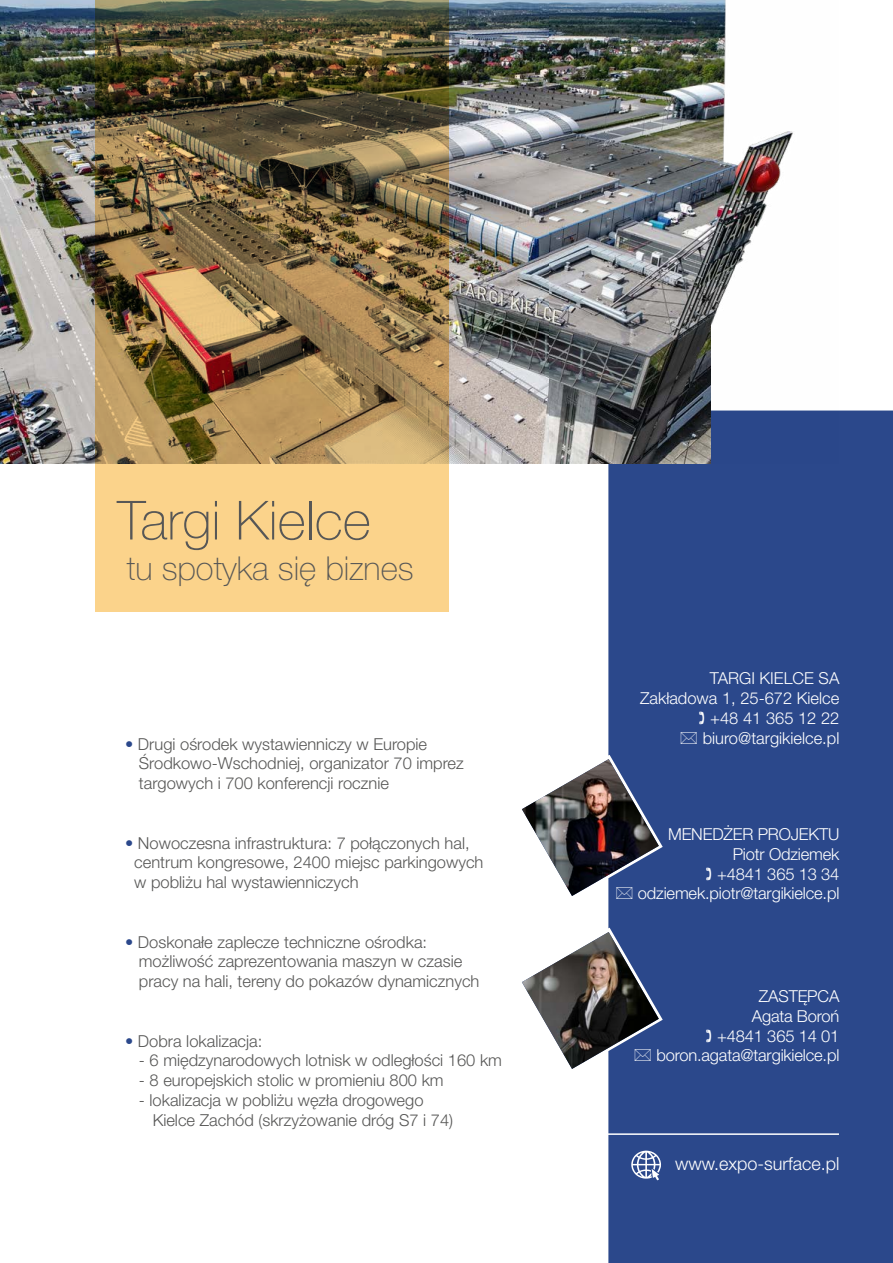
<style>
.page{position:relative;width:893px;height:1263px;background:#fff}
.page>*{position:absolute;margin:0;border:0;box-sizing:border-box;transform-origin:0 0}
.t1{font:100 54px "Helvetica Neue LT Pro";color:#575756}
.t2{font:100 33px "Helvetica Neue LT Pro";color:#575756}
.t3{font:300 18px "Helvetica Neue LT Pro";color:#fff}
.t4{font:300 16.5px/19.8px "Helvetica Neue LT Pro";color:#575756}
.t5{font:300 16.5px/19.8px "Helvetica Neue LT Pro";letter-spacing:-.01em;color:#fff;text-align:right}
.s1{color:#2b488b}
</style>
<div class="page">
<div style="left:608px;top:410px;width:285px;height:853px;background:#2b488b"></div>
<hr style="left:581px;top:1133px;width:258px;height:2px;background:#fff">
<svg style="left:631px;top:1150px;width:30px;height:30px"></svg>
<img style="left:0;top:0;width:550px;height:463px">
<img style="left:550px;top:0;width:288px;height:463px">
<img style="left:95px;top:0;width:354px;height:612px">
<svg style="left:699px;top:711px;width:5px;height:13px"></svg>
<svg style="left:681px;top:731px;width:16px;height:13px"></svg>
<svg style="left:706px;top:867px;width:5px;height:13px"></svg>
<img style="left:522px;top:759px;width:137px;height:140px">
<svg style="left:706px;top:1029px;width:5px;height:13px"></svg>
<svg style="left:522px;top:932px;width:137px;height:137px"></svg>
<h1 class="t1" style="left:117px;top:489px;width:255px">Targi Kielce</h1>
<h2 class="t2" style="left:127px;top:550px;width:288px">tu spotyka się biznes</h2>
<p class="t4" style="left:139px;top:733px;width:326px;text-indent:-14px"><span class="s1">•</span> Drugi ośrodek wystawienniczy w Europie<br>Środkowo-Wschodniej, organizator 70 imprez targowych i 700 konferencji rocznie</p>
<p class="t4" style="left:134px;top:832px;width:351px;text-indent:-9px"><span class="s1">•</span> Nowoczesna infrastruktura: 7 połączonych hal, centrum kongresowe, 2400 miejsc parkingowych w pobliżu hal wystawienniczych</p>
<p class="t4" style="left:139px;top:931px;width:342px;text-indent:-14px"><span class="s1">•</span> Doskonałe zaplecze techniczne ośrodka: możliwość zaprezentowania maszyn w czasie pracy na hali, tereny do pokazów dynamicznych</p>
<p class="t4" style="left:125px;top:1030px;width:139px"><span class="s1">•</span> Dobra lokalizacja:</p>
<p class="t4" style="left:139px;top:1050px;width:365px">- 6 międzynarodowych lotnisk w odległości 160 km</p>
<p class="t4" style="left:139px;top:1070px;width:306px">- 8 europejskich stolic w promieniu 800 km</p>
<p class="t4" style="left:153px;top:1090px;width:302px;text-indent:-14px">- lokalizacja w pobliżu węzła drogowego<br>Kielce Zachód (skrzyżowanie dróg S7 i 74)</p>
<p class="t5" style="left:640px;top:668px;width:201px">TARGI KIELCE SA<br>Zakładowa 1, 25-672 Kielce +48 41 365 12 22 biuro@targikielce.pl</p>
<p class="t5" style="left:638px;top:824px;width:203px">MENEDŻER PROJEKTU<br>Piotr Odziemek<br>+4841 365 13 34 odziemek.piotr@targikielce.pl</p>
<p class="t5" style="left:656px;top:986px;width:185px">ZASTĘPCA<br>Agata Boroń<br>+4841 365 14 01 boron.agata@targikielce.pl</p>
<p class="t3" style="left:675px;top:1153px;width:166px">www.expo-surface.pl</p>
</div>
